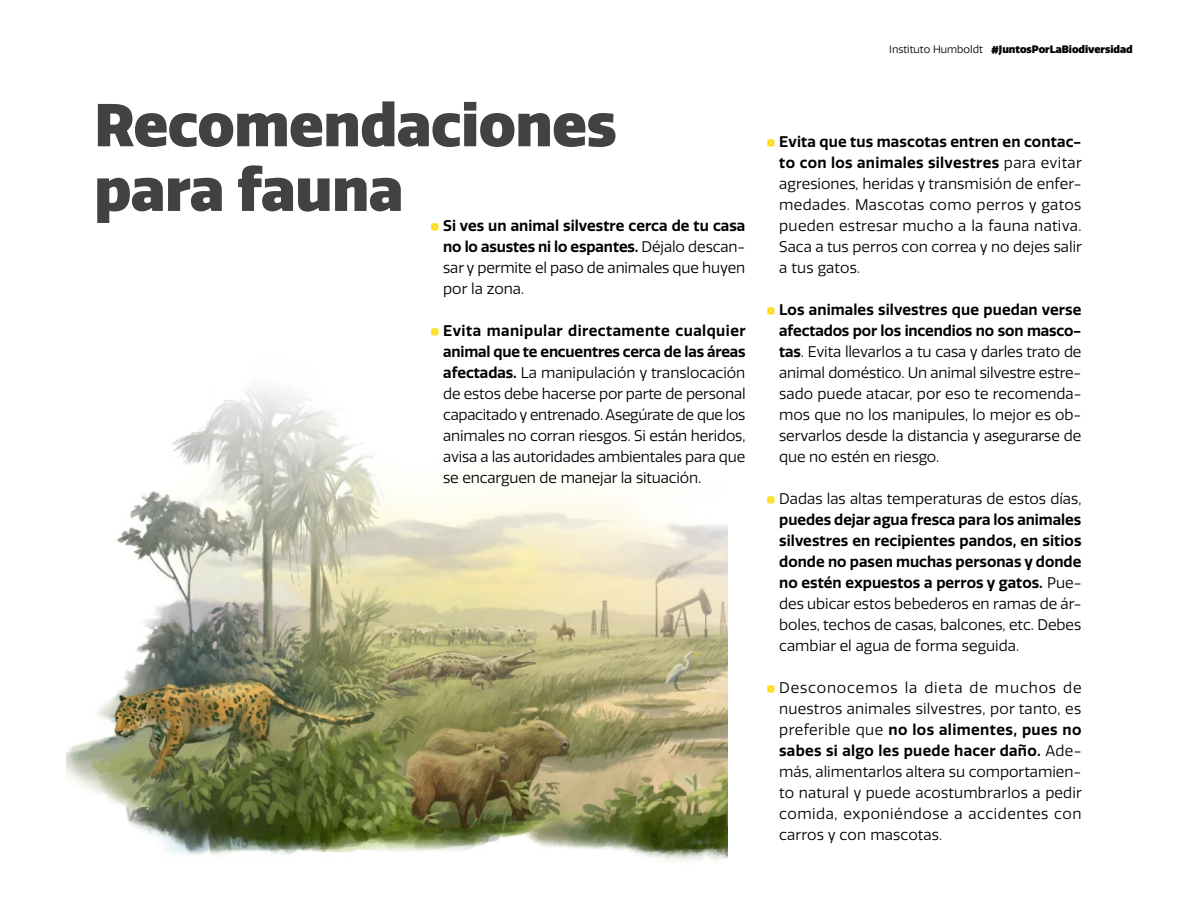
<style>
.page{position:relative;width:1188px;height:918px;background:#fff}
.page>*{position:absolute;margin:0;border:0;box-sizing:border-box;transform-origin:0 0}
.t1{font:900 58.8px/64.7px "Quatro";color:#434141}
.t2{font:15px/21px "Quatro";letter-spacing:-.005em;color:#000;text-align:justify}
.t3{font:600 15px/21px "Quatro";color:#000;text-align:justify}
.t4{font:900 10.5px "Quatro";color:#000}
.s1{font-family:"Arima Madurai";font-weight:400;color:#ffd901}
.s2{font-weight:400}
.s3{font-family:"Arima Madurai";color:#ffd901}
.s4{font-weight:600}
</style>
<div class="page">
<img style="left:67px;top:387px;width:660px;height:474px">
<h1 class="t1" style="left:94px;top:93px;width:523px">Recomendaciones para fauna</h1>
<p class="t3" style="left:443px;top:215px;width:304px;text-indent:-13px"><span class="s1">■</span> Si ves un animal silvestre cerca de tu casa no lo asustes ni lo espantes. <span class="s2">Déjalo descan&shy;sar y permite el paso de animales que huyen por la zona.</span></p>
<p class="t2" style="left:443px;top:320px;width:304px;text-indent:-13px"><span class="s3">■</span> <span class="s4">Evita manipular directamente cualquier animal que te encuentres cerca de las áreas afectadas.</span> La manipulación y translocación de estos debe hacerse por parte de personal capacitado y entrenado. Asegúrate de que los animales no corran riesgos. Si están heridos, avisa a las autoridades ambientales para que se encarguen de manejar la situación.</p>
<p class="t4" style="left:889px;top:43px;width:245px"><span class="s2">Instituto Humboldt</span> #JuntosPorLaBiodiversidad</p>
<p class="t2" style="left:779px;top:131px;width:304px;text-indent:-13px"><span class="s3">■</span> <span class="s4">Evita que tus mascotas entren en contac&shy;to con los animales silvestres</span> para evitar agresiones, heridas y transmisión de enfer&shy;medades. Mascotas como perros y gatos pueden estresar mucho a la fauna nativa.<br>Saca a tus perros con correa y no dejes salir a tus gatos.</p>
<p class="t2" style="left:779px;top:299px;width:304px;text-indent:-13px"><span class="s3">■</span> <span class="s4">Los animales silvestres que puedan verse afectados por los incendios no son masco&shy;tas</span>. Evita llevarlos a tu casa y darles trato de animal doméstico. Un animal silvestre estre&shy;sado puede atacar, por eso te recomenda&shy;mos que no los manipules, lo mejor es ob&shy;servarlos desde la distancia y asegurarse de que no estén en riesgo.</p>
<p class="t2" style="left:779px;top:488px;width:304px;text-indent:-13px"><span class="s3">■</span> Dadas las altas temperaturas de estos días, <span class="s4">puedes dejar agua fresca para los animales silvestres en recipientes pandos, en sitios donde no pasen muchas personas y donde no estén expuestos a perros y gatos.</span> Pue&shy;des ubicar estos bebederos en ramas de ár&shy;boles, techos de casas, balcones, etc. Debes cambiar el agua de forma seguida.</p>
<p class="t2" style="left:779px;top:677px;width:304px;text-indent:-13px"><span class="s3">■</span> Desconocemos la dieta de muchos de nuestros animales silvestres, por tanto, es preferible que <span class="s4">no los alimentes, pues no sabes si algo les puede hacer daño.</span> Ade&shy;más, alimentarlos altera su comportamien&shy;to natural y puede acostumbrarlos a pedir comida, exponiéndose a accidentes con carros y con mascotas.</p>
</div>
